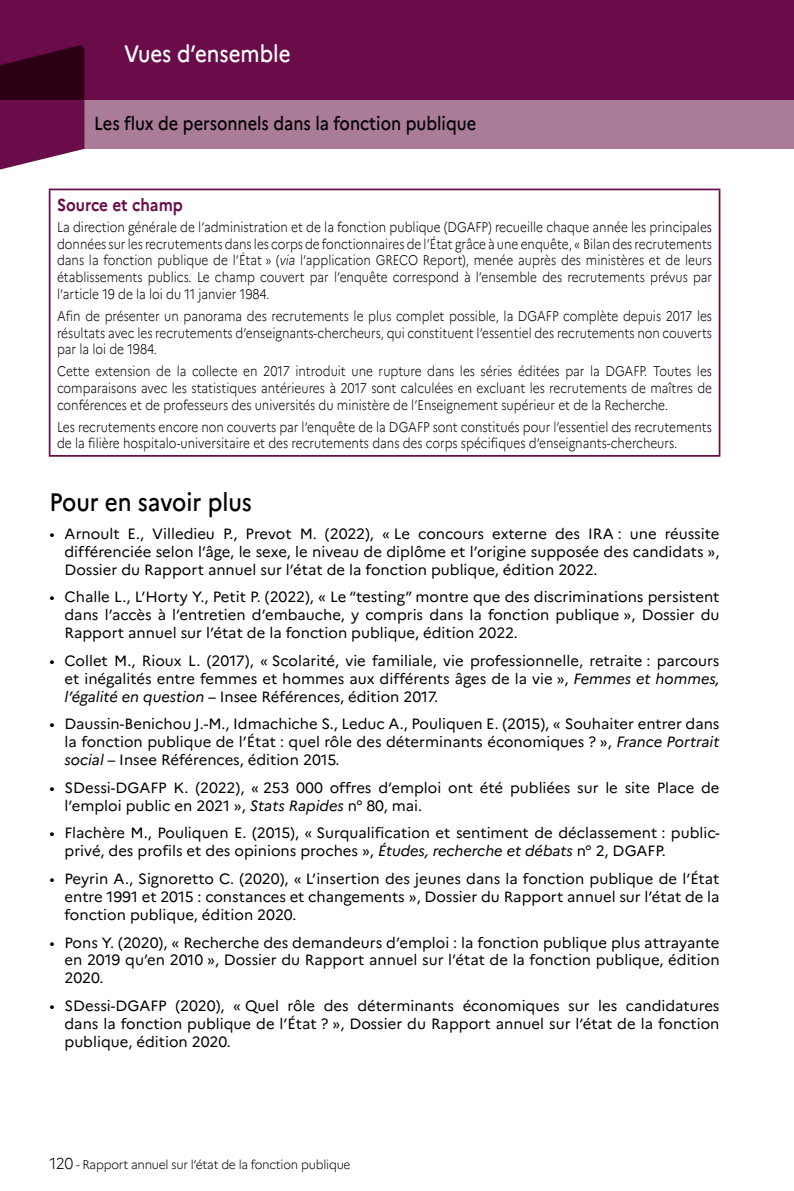
<style>
.page{position:relative;width:794px;height:1191px;background:#fff}
.page>*{position:absolute;margin:0;border:0;box-sizing:border-box;transform-origin:0 0}
._08_Biblio_Titre{font:500 25.2px "Marianne";color:#000;scale:.89 1}
.t1{font:500 23.62px "Marianne";color:#fff;scale:.87 1}
.t2{font:500 18.9px "Marianne";color:#000;scale:.87 1}
._06_Encadre_TITRE{font:700 17.32px "Marianne";color:#690c49;scale:.89 1}
.t3{font:14.88px/17.8px "Marianne";color:#000;text-align:justify}
._06_Encadre_TC{font:300 14px/16.8px "Marianne";color:#000;text-align:justify;scale:.85 1}
.t4{font:300 12.6px "Marianne";letter-spacing:-.02em;color:#000;scale:.94 1}
.s1{font-style:italic}
.s2{font-size:15.75px}
</style>
<div class="page">
<div style="left:84px;top:99px;width:710px;height:50px;background:#ab7c98"></div>
<div style="left:0;top:0;width:794px;height:99px;background:#690c49"></div>
<svg style="left:0;top:45px;width:84px;height:125px"></svg>
<hr style="left:49px;top:189px;width:671px;height:1px;background:#690c49">
<hr style="left:49px;top:190px;width:1px;height:265px;background:#690c49">
<hr style="left:718px;top:190px;width:2px;height:265px;background:#690c49">
<hr style="left:49px;top:455px;width:671px;height:2px;background:#690c49">
<h2 class="t1" style="left:124px;top:39px;width:193px">Vues d’ensemble</h2>
<p class="t2" style="left:94px;top:112px;width:440px">Les flux de personnels dans la fonction publique</p>
<p class="_06_Encadre_TITRE" style="left:57px;top:195px;width:143px">Source et champ</p>
<p class="_06_Encadre_TC" style="left:57px;top:218px;width:772px">La direction générale de l’administration et de la fonction publique (DGAFP) recueille chaque année les principales données sur les recrutements dans les corps de fonctionnaires de l’État grâce à une enquête, « Bilan des recrutements dans la fonction publique de l’État » (<span class="s1">via</span> l’application GRECO Report), menée auprès des ministères et de leurs établissements publics. Le champ couvert par l’enquête correspond à l’ensemble des recrutements prévus par l’article 19 de la loi du 11 janvier 1984.</p>
<p class="_06_Encadre_TC" style="left:57px;top:307px;width:772px">Afin de présenter un panorama des recrutements le plus complet possible, la DGAFP complète depuis 2017 les résultats avec les recrutements d’enseignants-chercheurs, qui constituent l’essentiel des recrutements non couverts par la loi de 1984.</p>
<p class="_06_Encadre_TC" style="left:57px;top:363px;width:772px">Cette extension de la collecte en 2017 introduit une rupture dans les séries éditées par la DGAFP. Toutes les comparaisons avec les statistiques antérieures à 2017 sont calculées en excluant les recrutements de maîtres de conférences et de professeurs des universités du ministère de l’Enseignement supérieur et de la Recherche.</p>
<p class="_06_Encadre_TC" style="left:57px;top:418px;width:772px">Les recrutements encore non couverts par l’enquête de la DGAFP sont constitués pour l’essentiel des recrutements de la filière hospitalo-universitaire et des recrutements dans des corps spécifiques d’enseignants-chercheurs.</p>
<h5 class="_08_Biblio_Titre" style="left:50px;top:486px;width:229px">Pour en savoir plus</h5>
<p class="t3" style="left:64px;top:524px;width:656px;text-indent:-15px">• Arnoult E., Villedieu P., Prevot M. (2022), « Le concours externe des IRA : une réussite différenciée selon l’âge, le sexe, le niveau de diplôme et l’origine supposée des candidats », Dossier du Rapport annuel sur l’état de la fonction publique, édition 2022.</p>
<p class="t3" style="left:64px;top:588px;width:656px;text-indent:-15px">• Challe L., L’Horty Y., Petit P. (2022), « Le “testing” montre que des discriminations persistent dans l’accès à l’entretien d’embauche, y compris dans la fonction publique », Dossier du Rapport annuel sur l’état de la fonction publique, édition 2022.</p>
<p class="t3" style="left:64px;top:651px;width:656px;text-indent:-15px">• Collet M., Rioux L. (2017), « Scolarité, vie familiale, vie professionnelle, retraite : parcours et inégalités entre femmes et hommes aux différents âges de la vie », <span class="s1">Femmes et hommes, l’égalité en question</span> – Insee Références, édition 2017.</p>
<p class="t3" style="left:64px;top:715px;width:656px;text-indent:-15px">• Daussin-Benichou J.-M., Idmachiche S., Leduc A., Pouliquen E. (2015), « Souhaiter entrer dans la fonction publique de l’État : quel rôle des déterminants économiques ? », <span class="s1">France Portrait social</span> – Insee Références, édition 2015.</p>
<p class="t3" style="left:64px;top:778px;width:656px;text-indent:-15px">• SDessi-DGAFP K. (2022), « 253 000 offres d’emploi ont été publiées sur le site Place de l’emploi public en 2021 », <span class="s1">Stats Rapides</span> n° 80, mai.</p>
<p class="t3" style="left:64px;top:824px;width:657px;text-indent:-15px">• Flachère M., Pouliquen E. (2015), « Surqualification et sentiment de déclassement : public&shy;privé, des profils et des opinions proches », <span class="s1">Études, recherche et débats</span> n° 2, DGAFP.</p>
<p class="t3" style="left:64px;top:869px;width:656px;text-indent:-15px">• Peyrin A., Signoretto C. (2020), « L’insertion des jeunes dans la fonction publique de l’État entre 1991 et 2015 : constances et changements », Dossier du Rapport annuel sur l’état de la fonction publique, édition 2020.</p>
<p class="t3" style="left:64px;top:933px;width:656px;text-indent:-15px">• Pons Y. (2020), « Recherche des demandeurs d’emploi : la fonction publique plus attrayante en 2019 qu’en 2010 », Dossier du Rapport annuel sur l’état de la fonction publique, édition 2020.</p>
<p class="t3" style="left:64px;top:996px;width:656px;text-indent:-15px">• SDessi-DGAFP (2020), « Quel rôle des déterminants économiques sur les candidatures dans la fonction publique de l’État ? », Dossier du Rapport annuel sur l’état de la fonction publique, édition 2020.</p>
<p class="t4" style="left:50px;top:1157px;width:322px"><span class="s2">120</span> - Rapport annuel sur l’état de la fonction publique</p>
</div>
